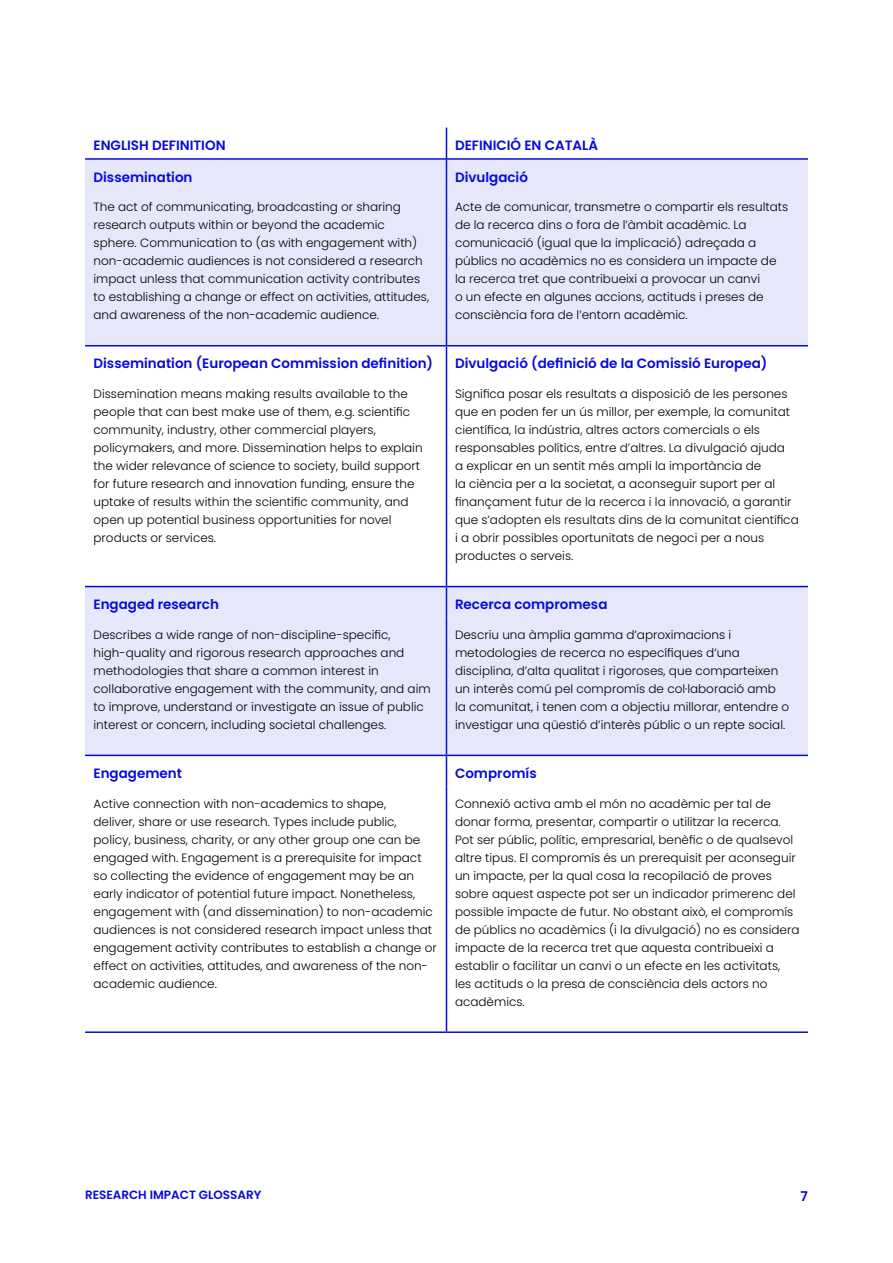
<style>
.page{position:relative;width:893px;height:1263px;background:#fff}
.page>*{position:absolute;margin:0;border:0;box-sizing:border-box;transform-origin:0 0}
.t1{font:600 13.5px "Poppins";color:#070bd9}
.t2{font:300 12px/18px "Poppins";color:#000}
.t3{font:600 12px "Poppins";color:#070bd9}
</style>
<div class="page">
<svg style="left:85px;top:160px;width:723px;height:595px;fill:#e6e7fb"></svg>
<hr style="left:85px;top:158px;width:361px;height:2px;background:#070bd9">
<hr style="left:446px;top:158px;width:362px;height:2px;background:#070bd9">
<hr style="left:85px;top:345px;width:361px;height:1px;background:#070bd9">
<hr style="left:446px;top:345px;width:362px;height:1px;background:#070bd9">
<hr style="left:85px;top:586px;width:361px;height:1px;background:#070bd9">
<hr style="left:446px;top:586px;width:362px;height:1px;background:#070bd9">
<hr style="left:85px;top:755px;width:361px;height:1px;background:#070bd9">
<hr style="left:446px;top:755px;width:362px;height:1px;background:#070bd9">
<hr style="left:85px;top:1031px;width:361px;height:2px;background:#070bd9">
<hr style="left:446px;top:1031px;width:362px;height:2px;background:#070bd9">
<hr style="left:446px;top:160px;width:1px;height:30px;background:#070bd9">
<hr style="left:446px;top:190px;width:1px;height:155px;background:#070bd9">
<hr style="left:446px;top:346px;width:1px;height:31px;background:#070bd9">
<hr style="left:446px;top:377px;width:1px;height:209px;background:#070bd9">
<hr style="left:446px;top:587px;width:1px;height:31px;background:#070bd9">
<hr style="left:446px;top:618px;width:1px;height:137px;background:#070bd9">
<hr style="left:446px;top:756px;width:1px;height:30px;background:#070bd9">
<hr style="left:446px;top:786px;width:1px;height:245px;background:#070bd9">
<hr style="left:446px;top:128px;width:1px;height:31px;background:#070bd9">
<p class="t1" style="left:94px;top:138px;width:134px">ENGLISH DEFINITION</p>
<p class="t1" style="left:455px;top:138px;width:145px">DEFINICIÓ EN CATALÀ</p>
<p class="t1" style="left:94px;top:169px;width:100px">Dissemination</p>
<p class="t1" style="left:455px;top:169px;width:74px">Divulgació</p>
<p class="t2" style="left:94px;top:198px;width:337px">The act of communicating, broadcasting or sharing research outputs within or beyond the academic sphere. Communication to (as with engagement with) non-academic audiences is not considered a research impact unless that communication activity contributes to establishing a change or effect on activities, attitudes, and awareness of the non-academic audience.</p>
<p class="t2" style="left:455px;top:198px;width:335px">Acte de comunicar, transmetre o compartir els resultats de la recerca dins o fora de l’àmbit acadèmic. La comunicació (igual que la implicació) adreçada a públics no acadèmics no es considera un impacte de la recerca tret que contribueixi a provocar un canvi<br>o un efecte en algunes accions, actituds i preses de consciència fora de l’entorn acadèmic.</p>
<p class="t1" style="left:94px;top:356px;width:341px">Dissemination (European Commission definition)</p>
<p class="t1" style="left:455px;top:356px;width:314px">Divulgació (definició de la Comissió Europea)</p>
<p class="t2" style="left:94px;top:385px;width:331px">Dissemination means making results available to the people that can best make use of them, e.g. scientific community, industry, other commercial players, policymakers, and more. Dissemination helps to explain the wider relevance of science to society, build support for future research and innovation funding, ensure the uptake of results within the scientific community, and open up potential business opportunities for novel products or services.</p>
<p class="t2" style="left:455px;top:385px;width:345px">Significa posar els resultats a disposició de les persones que en poden fer un ús millor, per exemple, la comunitat científica, la indústria, altres actors comercials o els responsables polítics, entre d’altres. La divulgació ajuda<br>a explicar en un sentit més ampli la importància de<br>la ciència per a la societat, a aconseguir suport per al finançament futur de la recerca i la innovació, a garantir que s’adopten els resultats dins de la comunitat científica i a obrir possibles oportunitats de negoci per a nous productes o serveis.</p>
<p class="t1" style="left:94px;top:597px;width:127px">Engaged research</p>
<p class="t1" style="left:455px;top:597px;width:154px">Recerca compromesa</p>
<p class="t2" style="left:94px;top:626px;width:339px">Describes a wide range of non-discipline-specific, high-quality and rigorous research approaches and methodologies that share a common interest in collaborative engagement with the community, and aim to improve, understand or investigate an issue of public interest or concern, including societal challenges.</p>
<p class="t2" style="left:455px;top:626px;width:336px">Descriu una àmplia gamma d’aproximacions i metodologies de recerca no específiques d’una disciplina, d’alta qualitat i rigoroses, que comparteixen un interès comú pel compromís de col·laboració amb la comunitat, i tenen com a objectiu millorar, entendre o investigar una qüestió d’interès públic o un repte social.</p>
<p class="t1" style="left:94px;top:765px;width:90px">Engagement</p>
<p class="t1" style="left:455px;top:765px;width:83px">Compromís</p>
<p class="t2" style="left:94px;top:794px;width:345px">Active connection with non-academics to shape,<br>deliver, share or use research. Types include public, policy, business, charity, or any other group one can be engaged with. Engagement is a prerequisite for impact so collecting the evidence of engagement may be an early indicator of potential future impact. Nonetheless, engagement with (and dissemination) to non-academic audiences is not considered research impact unless that engagement activity contributes to establish a change or effect on activities, attitudes, and awareness of the non&shy;academic audience.</p>
<p class="t2" style="left:455px;top:794px;width:346px">Connexió activa amb el món no acadèmic per tal de donar forma, presentar, compartir o utilitzar la recerca.<br>Pot ser públic, polític, empresarial, benèfic o de qualsevol altre tipus. El compromís és un prerequisit per aconseguir un impacte, per la qual cosa la recopilació de proves sobre aquest aspecte pot ser un indicador primerenc del possible impacte de futur. No obstant això, el compromís de públics no acadèmics (i la divulgació) no es considera impacte de la recerca tret que aquesta contribueixi a establir o facilitar un canvi o un efecte en les activitats, les actituds o la presa de consciència dels actors no acadèmics.</p>
<p class="t3" style="left:85px;top:1188px;width:178px">RESEARCH IMPACT GLOSSARY</p>
<p class="t1" style="left:800px;top:1188px;width:9px">7</p>
</div>
